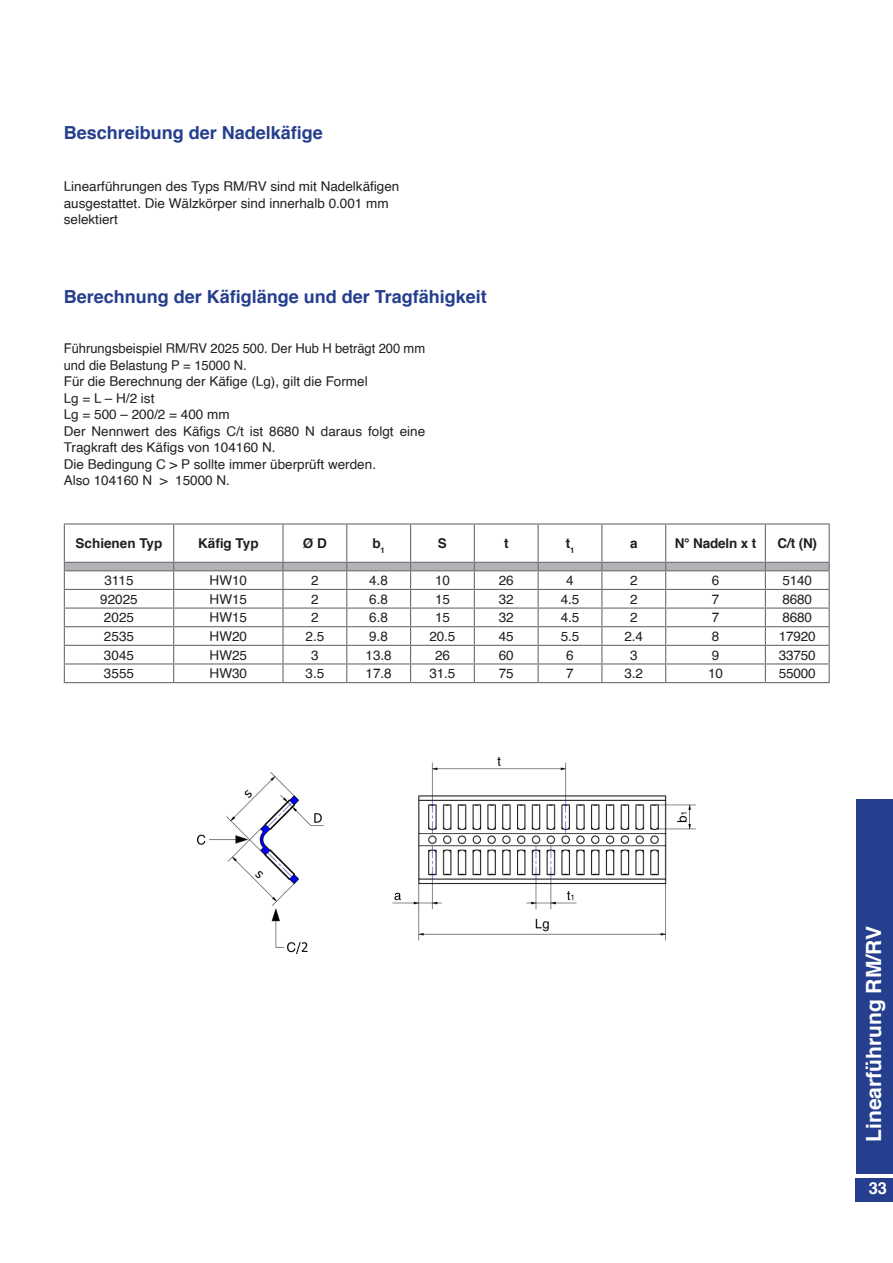
<style>
.page{position:relative;width:893px;height:1263px;background:#fff}
.page>*{position:absolute;margin:0;border:0;box-sizing:border-box;transform-origin:0 0}
.Überschrift_H1_weiss{font:700 21px "Helvetica";color:#fff}
.Überschrift_H2-2{font:700 18px "Helvetica";color:#253f8e}
.t1{font:700 16.5px "Helvetica";color:#fff}
.Einfachter_Text{font:13.5px/16.5px "Helvetica";color:#231f20}
.Einfachter_Text-2{font:13.5px/16.5px "Helvetica";color:#231f20;scale:.96 1}
.Einfachter_Text-3{font:700 13.5px "Helvetica";color:#231f20}
</style>
<div class="page">
<div style="left:856px;top:1178px;width:37px;height:23px;background:#253f8e"></div>
<div style="left:856px;top:799px;width:37px;height:374px;background:#253f8e"></div>
<img style="left:197px;top:757px;width:498px;height:196px">
<hr style="left:64px;top:523px;width:110px;height:1px;background:#6c6d70">
<hr style="left:64px;top:524px;width:1px;height:38px;background:#6c6d70">
<hr style="left:174px;top:523px;width:109px;height:1px;background:#6c6d70">
<hr style="left:173px;top:524px;width:1px;height:38px;background:#6c6d70">
<hr style="left:283px;top:523px;width:64px;height:1px;background:#6c6d70">
<hr style="left:282px;top:524px;width:2px;height:38px;background:#6c6d70">
<hr style="left:347px;top:523px;width:64px;height:1px;background:#6c6d70">
<hr style="left:346px;top:524px;width:1px;height:38px;background:#6c6d70">
<hr style="left:411px;top:523px;width:63px;height:1px;background:#6c6d70">
<hr style="left:410px;top:524px;width:1px;height:38px;background:#6c6d70">
<hr style="left:474px;top:523px;width:64px;height:1px;background:#6c6d70">
<hr style="left:474px;top:524px;width:1px;height:38px;background:#6c6d70">
<hr style="left:538px;top:523px;width:64px;height:1px;background:#6c6d70">
<hr style="left:538px;top:524px;width:1px;height:38px;background:#6c6d70">
<hr style="left:602px;top:523px;width:64px;height:1px;background:#6c6d70">
<hr style="left:601px;top:524px;width:1px;height:38px;background:#6c6d70">
<hr style="left:666px;top:523px;width:99px;height:1px;background:#6c6d70">
<hr style="left:665px;top:524px;width:1px;height:38px;background:#6c6d70">
<hr style="left:765px;top:523px;width:65px;height:1px;background:#6c6d70">
<hr style="left:765px;top:524px;width:1px;height:38px;background:#6c6d70">
<hr style="left:829px;top:524px;width:1px;height:38px;background:#6c6d70">
<svg style="left:64px;top:562px;width:766px;height:120px"></svg>
<hr style="left:64px;top:682px;width:110px;height:1px;background:#6c6d70">
<hr style="left:174px;top:682px;width:109px;height:1px;background:#6c6d70">
<hr style="left:283px;top:682px;width:64px;height:1px;background:#6c6d70">
<hr style="left:347px;top:682px;width:64px;height:1px;background:#6c6d70">
<hr style="left:411px;top:682px;width:63px;height:1px;background:#6c6d70">
<hr style="left:474px;top:682px;width:64px;height:1px;background:#6c6d70">
<hr style="left:538px;top:682px;width:64px;height:1px;background:#6c6d70">
<hr style="left:602px;top:682px;width:64px;height:1px;background:#6c6d70">
<hr style="left:666px;top:682px;width:99px;height:1px;background:#6c6d70">
<hr style="left:765px;top:682px;width:65px;height:1px;background:#6c6d70">
<p class="Überschrift_H2-2" style="left:64px;top:119px;width:261px">Beschreibung der Nadelkäfige</p>
<p class="Einfachter_Text" style="left:64px;top:179px;width:337px">Linearführungen des Typs RM/RV sind mit Nadelkäfigen ausgestattet. Die Wälzkörper sind innerhalb 0.001 mm selektiert</p>
<p class="Überschrift_H2-2" style="left:64px;top:282px;width:425px">Berechnung der Käfiglänge und der Tragfähigkeit</p>
<p class="Einfachter_Text-2" style="left:64px;top:341px;width:378px">Führungsbeispiel RM/RV 2025 500. Der Hub H beträgt 200 mm und die Belastung P = 15000 N.</p>
<p class="Einfachter_Text" style="left:64px;top:374px;width:305px">Für die Berechnung der Käfige (Lg), gilt die Formel</p>
<p class="Einfachter_Text" style="left:64px;top:390px;width:92px">Lg = L – H/2 ist</p>
<p class="Einfachter_Text" style="left:64px;top:407px;width:167px">Lg = 500 – 200/2 = 400 mm</p>
<p class="Einfachter_Text" style="left:64px;top:423px;width:363px">Der Nennwert des Käfigs C/t ist 8680 N daraus folgt eine<br>Tragkraft des Käfigs von 104160 N.</p>
<p class="Einfachter_Text" style="left:64px;top:456px;width:314px">Die Bedingung C &gt; P sollte immer überprüft werden.</p>
<p class="Einfachter_Text" style="left:64px;top:473px;width:168px">Also 104160 N &gt; 15000 N.</p>
<p class="Einfachter_Text-3" style="left:76px;top:532px;width:88px">Schienen Typ</p>
<p class="Einfachter_Text-3" style="left:198px;top:532px;width:62px">Käfig Typ</p>
<p class="Einfachter_Text-3" style="left:303px;top:532px;width:26px">Ø D</p>
<p class="Einfachter_Text-3" style="left:372px;top:532px;width:14px">b<sub>1</sub></p>
<p class="Einfachter_Text-3" style="left:438px;top:532px;width:11px">S</p>
<p class="Einfachter_Text-3" style="left:504px;top:532px;width:6px">t</p>
<p class="Einfachter_Text-3" style="left:566px;top:532px;width:10px">t<sub>1</sub></p>
<p class="Einfachter_Text-3" style="left:630px;top:532px;width:9px">a</p>
<p class="Einfachter_Text-3" style="left:675px;top:532px;width:83px">N° Nadeln x t</p>
<p class="Einfachter_Text-3" style="left:777px;top:532px;width:41px">C/t (N)</p>
<p class="Einfachter_Text" style="left:104px;top:573px;width:31px">3115</p>
<p class="Einfachter_Text" style="left:210px;top:573px;width:39px">HW10</p>
<p class="Einfachter_Text" style="left:311px;top:573px;width:9px">2</p>
<p class="Einfachter_Text" style="left:369px;top:573px;width:20px">4.8</p>
<p class="Einfachter_Text" style="left:435px;top:573px;width:16px">10</p>
<p class="Einfachter_Text" style="left:499px;top:573px;width:16px">26</p>
<p class="Einfachter_Text" style="left:566px;top:573px;width:9px">4</p>
<p class="Einfachter_Text" style="left:630px;top:573px;width:9px">2</p>
<p class="Einfachter_Text" style="left:712px;top:573px;width:9px">6</p>
<p class="Einfachter_Text" style="left:782px;top:573px;width:31px">5140</p>
<p class="Einfachter_Text" style="left:100px;top:591px;width:39px">92025</p>
<p class="Einfachter_Text" style="left:210px;top:591px;width:39px">HW15</p>
<p class="Einfachter_Text" style="left:311px;top:591px;width:9px">2</p>
<p class="Einfachter_Text" style="left:369px;top:591px;width:20px">6.8</p>
<p class="Einfachter_Text" style="left:435px;top:591px;width:16px">15</p>
<p class="Einfachter_Text" style="left:499px;top:591px;width:16px">32</p>
<p class="Einfachter_Text" style="left:561px;top:591px;width:20px">4.5</p>
<p class="Einfachter_Text" style="left:630px;top:591px;width:9px">2</p>
<p class="Einfachter_Text" style="left:712px;top:591px;width:9px">7</p>
<p class="Einfachter_Text" style="left:782px;top:591px;width:31px">8680</p>
<p class="Einfachter_Text" style="left:104px;top:610px;width:32px">2025</p>
<p class="Einfachter_Text" style="left:210px;top:610px;width:39px">HW15</p>
<p class="Einfachter_Text" style="left:311px;top:610px;width:9px">2</p>
<p class="Einfachter_Text" style="left:369px;top:610px;width:20px">6.8</p>
<p class="Einfachter_Text" style="left:435px;top:610px;width:16px">15</p>
<p class="Einfachter_Text" style="left:499px;top:610px;width:16px">32</p>
<p class="Einfachter_Text" style="left:561px;top:610px;width:20px">4.5</p>
<p class="Einfachter_Text" style="left:630px;top:610px;width:9px">2</p>
<p class="Einfachter_Text" style="left:712px;top:610px;width:9px">7</p>
<p class="Einfachter_Text" style="left:782px;top:610px;width:31px">8680</p>
<p class="Einfachter_Text" style="left:104px;top:628px;width:32px">2535</p>
<p class="Einfachter_Text" style="left:210px;top:628px;width:39px">HW20</p>
<p class="Einfachter_Text" style="left:305px;top:628px;width:20px">2.5</p>
<p class="Einfachter_Text" style="left:369px;top:628px;width:20px">9.8</p>
<p class="Einfachter_Text" style="left:429px;top:628px;width:27px">20.5</p>
<p class="Einfachter_Text" style="left:499px;top:628px;width:16px">45</p>
<p class="Einfachter_Text" style="left:561px;top:628px;width:20px">5.5</p>
<p class="Einfachter_Text" style="left:625px;top:628px;width:20px">2.4</p>
<p class="Einfachter_Text" style="left:712px;top:628px;width:9px">8</p>
<p class="Einfachter_Text" style="left:779px;top:628px;width:38px">17920</p>
<p class="Einfachter_Text" style="left:104px;top:647px;width:32px">3045</p>
<p class="Einfachter_Text" style="left:210px;top:647px;width:39px">HW25</p>
<p class="Einfachter_Text" style="left:311px;top:647px;width:9px">3</p>
<p class="Einfachter_Text" style="left:366px;top:647px;width:28px">13.8</p>
<p class="Einfachter_Text" style="left:435px;top:647px;width:16px">26</p>
<p class="Einfachter_Text" style="left:499px;top:647px;width:16px">60</p>
<p class="Einfachter_Text" style="left:566px;top:647px;width:9px">6</p>
<p class="Einfachter_Text" style="left:630px;top:647px;width:9px">3</p>
<p class="Einfachter_Text" style="left:712px;top:647px;width:9px">9</p>
<p class="Einfachter_Text" style="left:779px;top:647px;width:38px">33750</p>
<p class="Einfachter_Text" style="left:104px;top:666px;width:32px">3555</p>
<p class="Einfachter_Text" style="left:210px;top:666px;width:39px">HW30</p>
<p class="Einfachter_Text" style="left:305px;top:666px;width:20px">3.5</p>
<p class="Einfachter_Text" style="left:366px;top:666px;width:28px">17.8</p>
<p class="Einfachter_Text" style="left:429px;top:666px;width:27px">31.5</p>
<p class="Einfachter_Text" style="left:499px;top:666px;width:16px">75</p>
<p class="Einfachter_Text" style="left:566px;top:666px;width:9px">7</p>
<p class="Einfachter_Text" style="left:625px;top:666px;width:20px">3.2</p>
<p class="Einfachter_Text" style="left:708px;top:666px;width:16px">10</p>
<p class="Einfachter_Text" style="left:779px;top:666px;width:38px">55000</p>
<p class="Überschrift_H1_weiss" style="left:857px;top:1142px;width:217px;rotate:-90deg">Linearführung RM/RV</p>
<p class="t1" style="left:869px;top:1175px;width:20px">33</p>
</div>
